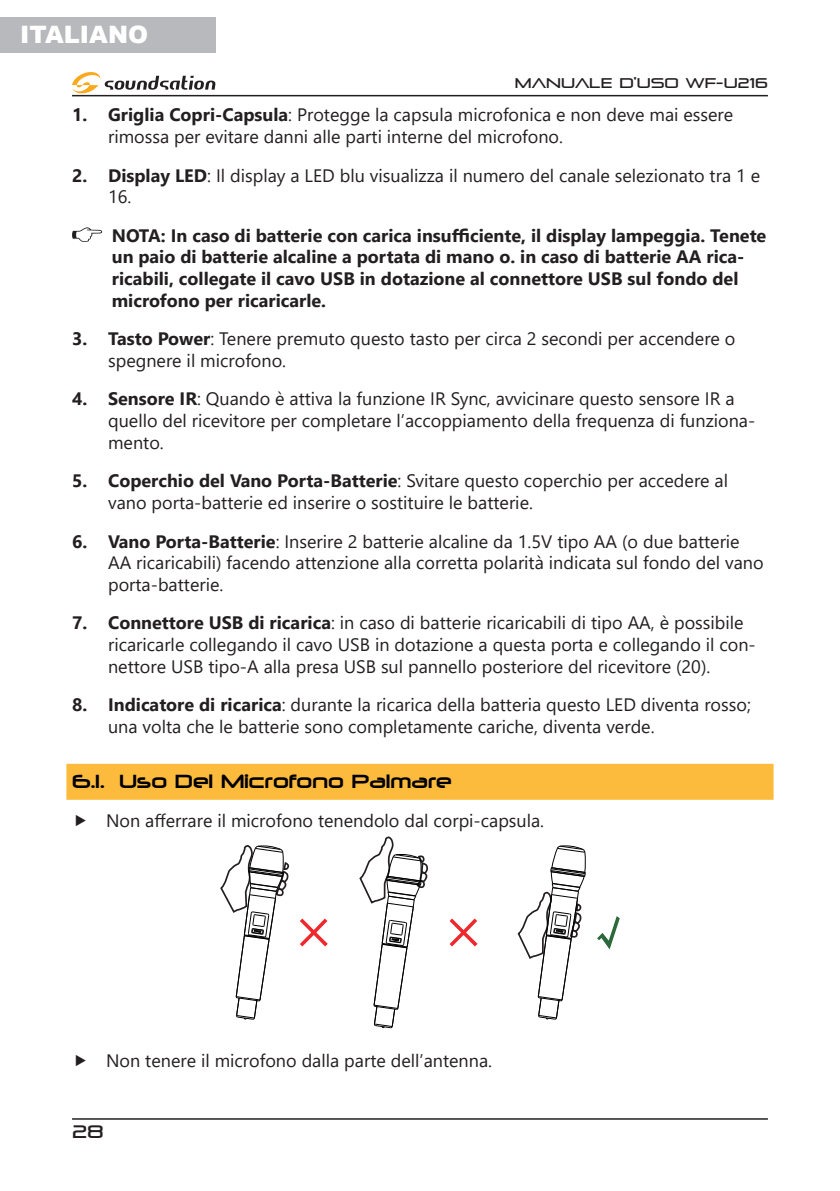
<style>
.page{position:relative;width:840px;height:1191px;background:#fff}
.page>*{position:absolute;margin:0;border:0;box-sizing:border-box;transform-origin:0 0}
.t1{font:900 24px "Arial";color:#fff}
.t2{font:18px/21.6px "Segoe UI";color:#231f20}
.ITA_-_Dito_-_Tab_7mm{font:700 18px/21.6px "Segoe UI";color:#231f20}
.t3{font:18px "Neuropolitical";color:#000}
.t4{font:18px "Pirulen";color:#231f20}
.t5{font:14px "Pirulen";color:#231f20}
.s1{font-weight:700}
</style>
<div class="page">
<svg style="left:72px;top:227px;width:30px;height:15px"></svg>
<div style="left:66px;top:764px;width:707px;height:36px;background:#fdbb3e"></div>
<svg style="left:300px;top:918px;width:28px;height:29px"></svg>
<svg style="left:449px;top:918px;width:29px;height:29px"></svg>
<svg style="left:597px;top:916px;width:22px;height:34px"></svg>
<svg style="left:220px;top:845px;width:69px;height:175px"></svg>
<svg style="left:517px;top:845px;width:69px;height:175px"></svg>
<svg style="left:359px;top:836px;width:69px;height:192px"></svg>
<hr style="left:72px;top:95px;width:695px;height:1px;background:#231f20">
<svg style="left:72px;top:72px;width:143px;height:22px"></svg>
<hr style="left:72px;top:1118px;width:695px;height:1px;background:#231f20">
<div style="left:0;top:17px;width:215px;height:35px;background:#b8b9bc"></div>
<h1 class="t1" style="left:20px;top:17px;width:129px">ITALIANO</h1>
<p class="t5" style="left:514px;top:74px;width:254px">MANUALE D’USO WF-U216</p>
<p class="t2" style="left:108px;top:103px;width:626px;text-indent:-36px"><span class="s1">1. Griglia Copri-Capsula</span>: Protegge la capsula microfonica e non deve mai essere rimossa per evitare danni alle parti interne del microfono.</p>
<p class="t2" style="left:108px;top:163px;width:653px;text-indent:-36px"><span class="s1">2. Display LED</span>: Il display a LED blu visualizza il numero del canale selezionato tra 1 e<br>16.</p>
<p class="ITA_-_Dito_-_Tab_7mm" style="left:112px;top:223px;width:655px">NOTA: In caso di batterie con carica insufficiente, il display lampeggia. Tenete un paio di batterie alcaline a portata di mano o. in caso di batterie AA rica&shy;ricabili, collegate il cavo USB in dotazione al connettore USB sul fondo del microfono per ricaricarle.</p>
<p class="t2" style="left:108px;top:326px;width:628px;text-indent:-36px"><span class="s1">3. Tasto Power</span>: Tenere premuto questo tasto per circa 2 secondi per accendere o spegnere il microfono.</p>
<p class="t2" style="left:108px;top:387px;width:648px;text-indent:-36px"><span class="s1">4. Sensore IR</span>: Quando è attiva la funzione IR Sync, avvicinare questo sensore IR a quello del ricevitore per completare l’accoppiamento della frequenza di funziona&shy;mento.</p>
<p class="t2" style="left:108px;top:468px;width:621px;text-indent:-36px"><span class="s1">5. Coperchio del Vano Porta-Batterie</span>: Svitare questo coperchio per accedere al vano porta-batterie ed inserire o sostituire le batterie.</p>
<p class="t2" style="left:108px;top:529px;width:656px;text-indent:-36px"><span class="s1">6. Vano Porta-Batterie</span>: Inserire 2 batterie alcaline da 1.5V tipo AA (o due batterie<br>AA ricaricabili) facendo attenzione alla corretta polarità indicata sul fondo del vano porta-batterie.</p>
<p class="t2" style="left:108px;top:610px;width:648px;text-indent:-36px"><span class="s1">7. Connettore USB di ricarica</span>: in caso di batterie ricaricabili di tipo AA, è possibile ricaricarle collegando il cavo USB in dotazione a questa porta e collegando il con&shy;nettore USB tipo-A alla presa USB sul pannello posteriore del ricevitore (20).</p>
<p class="t2" style="left:108px;top:692px;width:644px;text-indent:-36px"><span class="s1">8. Indicatore di ricarica</span>: durante la ricarica della batteria questo LED diventa rosso; una volta che le batterie sono completamente cariche, diventa verde.</p>
<p class="t3" style="left:72px;top:770px;width:381px">6.1. Uso Del Microfono Palmare</p>
<p class="t2" style="left:106px;top:808px;width:439px">Non afferrare il microfono tenendolo dal corpi-capsula.</p>
<p class="t2" style="left:106px;top:1048px;width:387px">Non tenere il microfono dalla parte dell’antenna.</p>
<p class="t4" style="left:72px;top:1120px;width:33px">28</p>
</div>
